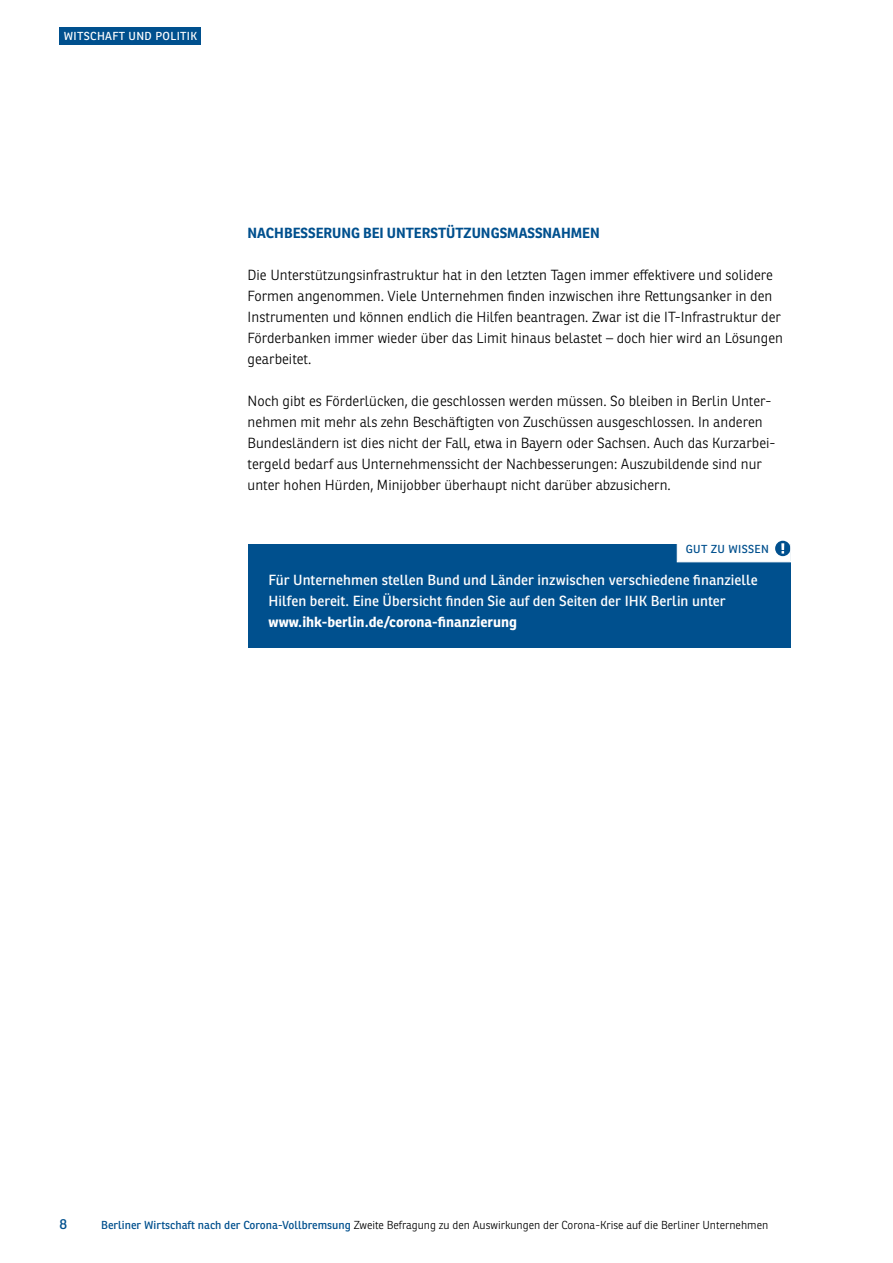
<style>
.page{position:relative;width:893px;height:1263px;background:#fff}
.page>*{position:absolute;margin:0;border:0;box-sizing:border-box;transform-origin:0 0}
.t1{font:300 14.25px/21px "Ronnia";color:#000}
.t2{font:14.25px/21px "Ronnia";color:#fff}
.t3{font:700 14.25px "Ronnia";color:#00508e}
.t4{font:700 14.25px "Ronnia";color:#fff}
.t5{font:14.25px "Ronnia";color:#00508e}
.t6{font:300 11.25px "Ronnia";color:#000}
.t7{font:11.25px "Ronnia";letter-spacing:.03em;color:#fff}
.t8{font:11.25px "Ronnia";letter-spacing:.03em;color:#00508e}
.s1{font-weight:400;color:#00508e}
</style>
<div class="page">
<div style="left:60px;top:28px;width:141px;height:17px;background:#00508e"></div>
<div style="left:248px;top:545px;width:543px;height:103px;background:#00508e"></div>
<svg style="left:677px;top:540px;width:114px;height:22px"></svg>
<p class="t7" style="left:64px;top:29px;width:135px">WITSCHAFT UND POLITIK</p>
<p class="t3" style="left:248px;top:224px;width:354px">NACHBESSERUNG BEI UNTERSTÜTZUNGSMASSNAHMEN</p>
<p class="t1" style="left:248px;top:264px;width:537px">Die Unterstützungsinfrastruktur hat in den letzten Tagen immer effektivere und solidere Formen angenommen. Viele Unternehmen finden inzwischen ihre Rettungsanker in den Instrumenten und können endlich die Hilfen beantragen. Zwar ist die IT-Infrastruktur der Förderbanken immer wieder über das Limit hinaus belastet – doch hier wird an Lösungen gearbeitet.</p>
<p class="t1" style="left:248px;top:390px;width:529px">Noch gibt es Förderlücken, die geschlossen werden müssen. So bleiben in Berlin Unter&shy;nehmen mit mehr als zehn Beschäftigten von Zuschüssen ausgeschlossen. In anderen Bundesländern ist dies nicht der Fall, etwa in Bayern oder Sachsen. Auch das Kurzarbei&shy;tergeld bedarf aus Unternehmenssicht der Nachbesserungen: Auszubildende sind nur unter hohen Hürden, Minijobber überhaupt nicht darüber abzusichern.</p>
<p class="t8" style="left:686px;top:542px;width:84px">GUT ZU WISSEN</p>
<p class="t2" style="left:269px;top:569px;width:490px">Für Unternehmen stellen Bund und Länder inzwischen verschiedene finanzielle<br>Hilfen bereit. Eine Übersicht finden Sie auf den Seiten der IHK Berlin unter</p>
<p class="t4" style="left:269px;top:612px;width:250px">www.ihk-berlin.de/corona-finanzierung</p>
<p class="t5" style="left:60px;top:1215px;width:9px">8</p>
<p class="t6" style="left:101px;top:1218px;width:669px"><span class="s1">Berliner Wirtschaft nach der Corona-Vollbremsung</span> Zweite Befragung zu den Auswirkungen der Corona-Krise auf die Berliner Unternehmen</p>
</div>
